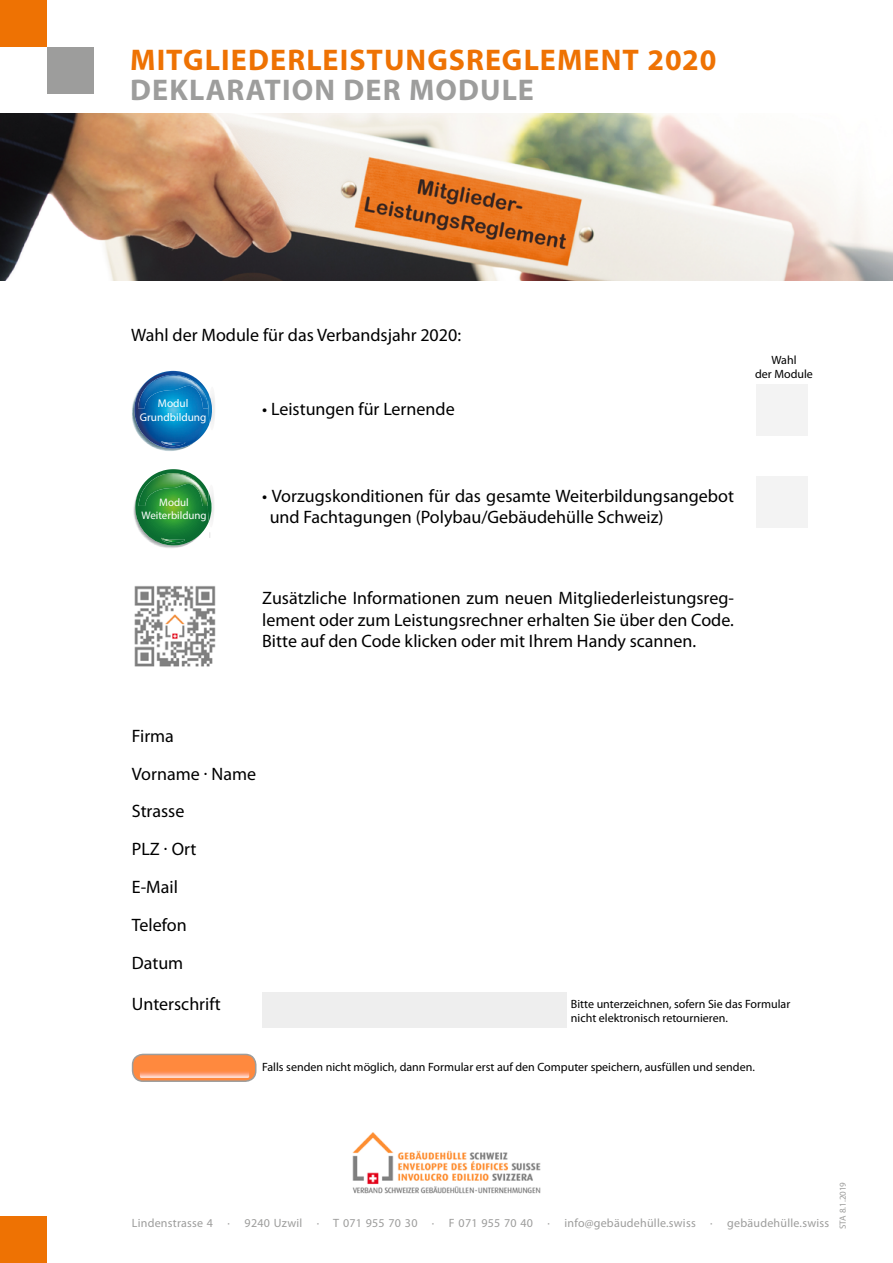
<style>
.page{position:relative;width:893px;height:1263px;background:#fff}
.page>*{position:absolute;margin:0;border:0;box-sizing:border-box;transform-origin:0 0}
.t1{font:700 30px "Myriad Pro";letter-spacing:.035em;color:#ee7203}
.t2{font:700 30px "Myriad Pro";letter-spacing:.04em;color:#9d9d9c}
.t3{font:18px/21.6px "Myriad Pro";color:#000}
.t4{font:12px/14.4px "Myriad Pro";color:#000}
.t5{font:12px "Myriad Pro";letter-spacing:.02em;color:#9d9d9c}
.t6{font:11.25px/13.5px "Myriad Pro";color:#fff;text-align:center}
.t7{font:10.95px/13px "Myriad Pro";color:#fff;text-align:center}
.t8{font:9px "Myriad Pro";color:#9d9d9c}
</style>
<div class="page">
<div style="left:262px;top:992px;width:305px;height:36px;background:#eee"></div>
<div style="left:133px;top:1054px;width:123px;height:27px;background:#ff893e;border-radius:11px"></div>
<div style="left:132px;top:1054px;width:124px;height:28px;border:2px solid #9d9d9c;border-radius:11px"></div>
<svg style="left:140px;top:1071px;width:109px;height:7px"></svg>
<div style="left:0;top:0;width:47px;height:47px;background:#ee7203"></div>
<div style="left:47px;top:47px;width:47px;height:47px;background:#9d9d9c"></div>
<img style="left:0;top:114px;width:893px;height:167px">
<img style="left:352px;top:1132px;width:189px;height:62px">
<img style="left:132px;top:400px;width:46px;height:51px">
<img style="left:134px;top:371px;width:75px;height:78px">
<img style="left:138px;top:375px;width:70px;height:33px">
<svg style="left:161px;top:441px;width:24px;height:9px"></svg>
<img style="left:209px;top:396px;width:3px;height:12px">
<svg style="left:209px;top:408px;width:6px;height:22px"></svg>
<img style="left:133px;top:491px;width:69px;height:57px">
<svg style="left:157px;top:469px;width:17px;height:4px"></svg>
<img style="left:139px;top:473px;width:69px;height:33px">
<img style="left:163px;top:539px;width:22px;height:4px">
<svg style="left:161px;top:538px;width:11px;height:3px"></svg>
<img style="left:211px;top:491px;width:3px;height:14px">
<img style="left:208px;top:493px;width:4px;height:12px">
<svg style="left:208px;top:505px;width:6px;height:33px"></svg>
<div style="left:0;top:1216px;width:47px;height:47px;background:#ee7203"></div>
<img style="left:134px;top:586px;width:82px;height:81px">
<div style="left:757px;top:385px;width:51px;height:51px;background:#f3f3f3"></div>
<div style="left:757px;top:476px;width:51px;height:51px;background:#f3f3f3"></div>
<p class="t1" style="left:130px;top:43px;width:588px">MITGLIEDERLEISTUNGSREGLEMENT 2020</p>
<p class="t2" style="left:130px;top:73px;width:405px">DEKLARATION DER MODULE</p>
<p class="t3" style="left:131px;top:325px;width:331px">Wahl der Module für das Verbandsjahr 2020:</p>
<p class="t6" style="left:140px;top:397px;width:68px">Modul<br>Grundbildung</p>
<p class="t3" style="left:262px;top:399px;width:194px">• Leistungen für Lernende</p>
<p class="t4" style="left:771px;top:353px;width:27px">Wahl</p>
<p class="t4" style="left:755px;top:367px;width:59px">der Module</p>
<p class="t7" style="left:141px;top:496px;width:67px">Modul<br>Weiterbildung</p>
<p class="t3" style="left:270px;top:485px;width:466px;text-indent:-8px">• Vorzugskonditionen für das gesamte Weiterbildungsangebot und Fachtagungen (Polybau/Gebäudehülle Schweiz)</p>
<p class="t3" style="left:262px;top:588px;width:473px;text-align:justify">Zusätzliche Informationen zum neuen Mitgliederleistungsreg&shy;lement oder zum Leistungsrechner erhalten Sie über den Code.<br>Bitte auf den Code klicken oder mit Ihrem Handy scannen.</p>
<p class="t3" style="left:132px;top:725px;width:44px">Firma</p>
<p class="t3" style="left:132px;top:763px;width:126px">Vorname · Name</p>
<p class="t3" style="left:132px;top:801px;width:54px">Strasse</p>
<p class="t3" style="left:132px;top:838px;width:66px">PLZ · Ort</p>
<p class="t3" style="left:132px;top:876px;width:48px">E-Mail</p>
<p class="t3" style="left:132px;top:915px;width:56px">Telefon</p>
<p class="t3" style="left:132px;top:952px;width:53px">Datum</p>
<p class="t3" style="left:132px;top:994px;width:91px">Unterschrift</p>
<p class="t4" style="left:571px;top:997px;width:221px">Bitte unterzeichnen, sofern Sie das Formular nicht elektronisch retournieren.</p>
<p class="t4" style="left:262px;top:1060px;width:494px">Falls senden nicht möglich, dann Formular erst auf den Computer speichern, ausfüllen und senden.</p>
<p class="t5" style="left:132px;top:1217px;width:699px">Lindenstrasse 4 · 9240 Uzwil · T 071 955 70 30 · F 071 955 70 40 · info@gebäudehülle.swiss · gebäudehülle.swiss</p>
<p class="t8" style="left:838px;top:1229px;width:49px;rotate:-90deg">STA 8.1.2019</p>
</div>
